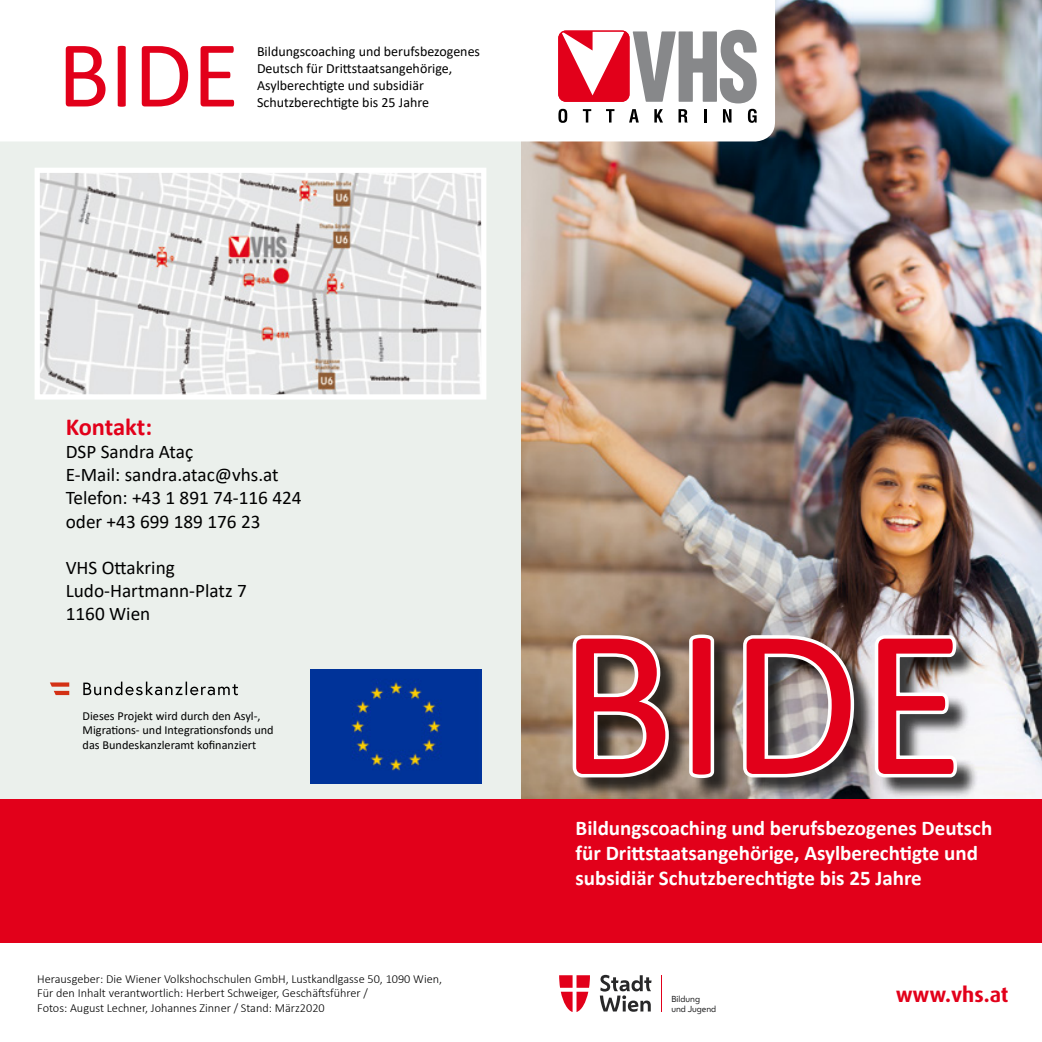
<style>
.page{position:relative;width:1042px;height:1042px;background:#fff}
.page>*{position:absolute;margin:0;border:0;box-sizing:border-box;transform-origin:0 0}
.t1{font:214.03px "Calibri";color:#e2001a}
.t2{font:700 24.5px "Calibri";letter-spacing:-.01em;color:#e2001a}
.t3{font:700 21px/25.2px "Calibri";color:#fff}
.t4{font:700 21px "Dax Pro";color:#e2001a}
.t5{font:19.25px/23.1px "Calibri";color:#000}
.t6{font:14px/16.8px "Calibri";color:#000}
.t7{font:300 12.25px/14.7px "Calibri";color:#000}
.t8{font:12.25px/14.7px "Calibri";color:#000}
.t9{font:8.22px/9.8px "Wiener Melange";color:#282829}
</style>
<div class="page">
<div style="left:0;top:129px;width:536px;height:721px;background:#ebf0ec"></div>
<img style="left:521px;top:0;width:521px;height:799px">
<svg style="left:559px;top:975px;width:31px;height:37px"></svg>
<svg style="left:600px;top:975px;width:51px;height:37px"></svg>
<hr style="left:661px;top:975px;width:1px;height:37px;background:#e2001a">
<div style="left:0;top:799px;width:1042px;height:144px;background:#e2001a"></div>
<svg style="left:0;top:0;width:775px;height:141px"></svg>
<div style="left:559px;top:31px;width:70px;height:70px;background:#e2001a;border-radius:7px"></div>
<div style="left:559px;top:31px;width:70px;height:70px;border:1px solid #e2001a;border-radius:7px"></div>
<svg style="left:561px;top:32px;width:63px;height:63px"></svg>
<div style="left:558px;top:30px;width:71px;height:72px;border:1px solid #e2001a;border-radius:7px"></div>
<svg style="left:633px;top:30px;width:123px;height:73px"></svg>
<svg style="left:558px;top:109px;width:9px;height:14px"></svg>
<svg style="left:583px;top:109px;width:8px;height:14px"></svg>
<svg style="left:606px;top:109px;width:8px;height:14px"></svg>
<svg style="left:629px;top:109px;width:10px;height:14px"></svg>
<svg style="left:654px;top:109px;width:9px;height:14px"></svg>
<svg style="left:678px;top:109px;width:9px;height:14px"></svg>
<svg style="left:704px;top:109px;width:2px;height:14px"></svg>
<svg style="left:723px;top:109px;width:8px;height:14px"></svg>
<svg style="left:748px;top:109px;width:8px;height:14px"></svg>
<div style="left:575px;top:637px;width:403px;height:162px;background:#000;opacity:.75"></div>
<svg style="left:567px;top:631px;width:106px;height:152px"></svg>
<svg style="left:683px;top:630px;width:37px;height:153px"></svg>
<svg style="left:737px;top:631px;width:121px;height:152px"></svg>
<svg style="left:869px;top:629px;width:93px;height:154px"></svg>
<img style="left:41px;top:174px;width:439px;height:219px">
<div style="left:35px;top:168px;width:451px;height:231px;border:5px solid #fff"></div>
<svg style="left:83px;top:681px;width:155px;height:14px"></svg>
<svg style="left:50px;top:682px;width:19px;height:13px"></svg>
<img style="left:311px;top:670px;width:171px;height:114px">
<svg style="left:66px;top:46px;width:168px;height:61px"></svg>
<p class="t6" style="left:257px;top:43px;width:225px">Bildungscoaching und berufsbezogenes Deutsch für Drittstaatsangehörige, Asylberechtigte und subsidiär Schutzberechtigte bis 25 Jahre</p>
<h2 class="t2" style="left:66px;top:410px;width:88px">Kontakt:</h2>
<h3 class="t5" style="left:66px;top:440px;width:237px">DSP Sandra Ataç<br>E-Mail: sandra.atac@vhs.at<br>Telefon: +43 1 891 74-116 424 oder +43 699 189 176 23</h3>
<h3 class="t5" style="left:66px;top:555px;width:183px">VHS Ottakring<br>Ludo-Hartmann-Platz 7<br>1160 Wien</h3>
<p class="t8" style="left:83px;top:708px;width:192px">Dieses Projekt wird durch den Asyl-,<br>Migrations- und Integrationsfonds und das Bundeskanzleramt kofinanziert</p>
<p class="t7" style="left:37px;top:971px;width:406px">Herausgeber: Die Wiener Volkshochschulen GmbH, Lustkandlgasse 50, 1090 Wien,<br>Für den Inhalt verantwortlich: Herbert Schweiger, Geschäftsführer /<br>Fotos: August Lechner, Johannes Zinner / Stand: März2020</p>
<h1 class="t1" style="left:558px;top:554px;width:408px">BIDE</h1>
<h3 class="t3" style="left:575px;top:815px;width:418px">Bildungscoaching und berufsbezogenes Deutsch für Drittstaatsangehörige, Asylberechtigte und subsidiär Schutzberechtigte bis 25 Jahre</h3>
<p class="t9" style="left:671px;top:994px;width:46px">Bildung und Jugend</p>
<h3 class="t4" style="left:895px;top:981px;width:114px">www.vhs.at</h3>
</div>
